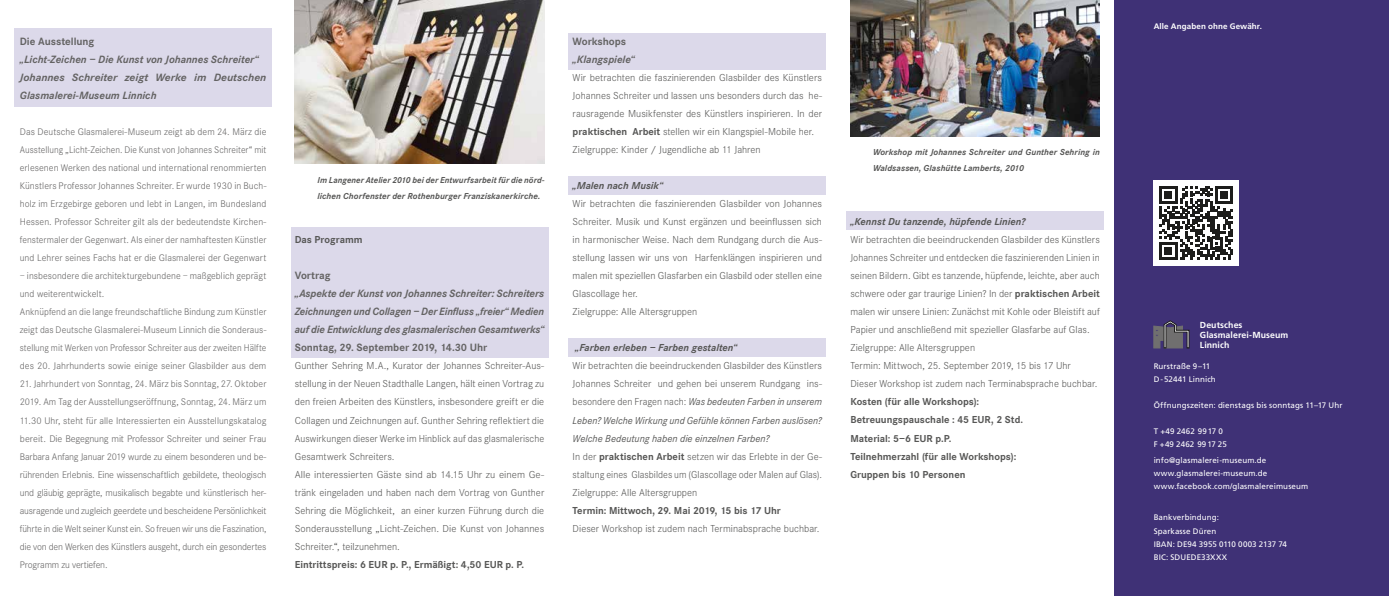
<style>
.page{position:relative;width:1389px;height:596px;background:#fff}
.page>*{position:absolute;margin:0;border:0;box-sizing:border-box;transform-origin:0 0}
.t1{font:italic 700 11px/18px "Corporate S";letter-spacing:-.005em;color:#646363;text-align:justify}
.t2{font:700 11px "Corporate S";letter-spacing:-.005em;color:#646363}
.t3{font:300 10.5px/18px "Corporate S";color:#575756}
.t4{font:700 10.5px/18px "Corporate S";color:#575756}
.t5{font:italic 700 10.5px "Corporate S";color:#575756}
.t6{font:300 10px/18px "Corporate S";letter-spacing:.005em;color:#646363;text-align:justify}
.t7{font:italic 700 9px/16px "Corporate S";letter-spacing:.005em;color:#575756}
.t8{font:700 8.8px/10.1px "Frutiger LT Std";letter-spacing:.01em;color:#fff}
.t9{font:8px/13px "Frutiger LT Std";letter-spacing:.01em;color:#fff}
.t10{font:700 8px "Frutiger LT Std";letter-spacing:.015em;color:#fff}
.s1{font-weight:700}
.s2{font-weight:400;font-style:italic}
</style>
<div class="page">
<div style="left:1114px;top:0;width:275px;height:595px;background:#3f3176"></div>
<div style="left:14px;top:28px;width:258px;height:78px;background:#dcd9ea"></div>
<div style="left:291px;top:227px;width:258px;height:131px;background:#dcd9ea"></div>
<div style="left:568px;top:33px;width:258px;height:36px;background:#dcd9ea"></div>
<div style="left:568px;top:176px;width:258px;height:18px;background:#dcd9ea"></div>
<div style="left:568px;top:338px;width:258px;height:18px;background:#dcd9ea"></div>
<div style="left:846px;top:211px;width:258px;height:19px;background:#dcd9ea"></div>
<img style="left:295px;top:0;width:249px;height:164px">
<svg style="left:1154px;top:320px;width:35px;height:28px"></svg>
<img style="left:850px;top:0;width:250px;height:136px">
<div style="left:1154px;top:180px;width:85px;height:85px;background:#fff"></div>
<svg style="left:1160px;top:186px;width:73px;height:73px"></svg>
<p class="t2" style="left:20px;top:35px;width:76px">Die Ausstellung</p>
<p class="t1" style="left:20px;top:50px;width:248px;text-align:left">„Licht-Zeichen – Die Kunst von Johannes Schreiter“<br>Johannes Schreiter zeigt Werke im Deutschen<br>Glasmalerei-Museum Linnich</p>
<p class="t6" style="left:20px;top:123px;width:248px">Das Deutsche Glasmalerei-Museum zeigt ab dem 24. März die Ausstellung „Licht-Zeichen. Die Kunst von Johannes Schreiter“ mit erlesenen Werken des national und international renommierten Künstlers Professor Johannes Schreiter. Er wurde 1930 in Buch&shy;holz im Erzgebirge geboren und lebt in Langen, im Bundesland Hessen. Professor Schreiter gilt als der bedeutendste Kirchen&shy;fenstermaler der Gegenwart. Als einer der namhaftesten Künstler und Lehrer seines Fachs hat er die Glasmalerei der Gegenwart</p>
<p class="t6" style="left:20px;top:267px;width:248px;text-align:left">– insbesondere die architekturgebundene – maßgeblich geprägt und weiterentwickelt.<br>Anknüpfend an die lange freundschaftliche Bindung zum Künstler zeigt das Deutsche Glasmalerei-Museum Linnich die Sonderaus&shy;stellung mit Werken von Professor Schreiter aus der zweiten Hälfte des 20. Jahrhunderts sowie einige seiner Glasbilder aus dem</p>
<p class="t6" style="left:20px;top:375px;width:248px">21. Jahrhundert von Sonntag, 24. März bis Sonntag, 27. Oktober 2019. Am Tag der Ausstellungseröffnung, Sonntag, 24. März um 11.30 Uhr, steht für alle Interessierten ein Ausstellungskatalog bereit. Die Begegnung mit Professor Schreiter und seiner Frau Barbara Anfang Januar 2019 wurde zu einem besonderen und be&shy;rührenden Erlebnis. Eine wissenschaftlich gebildete, theologisch und gläubig geprägte, musikalisch begabte und künstlerisch her&shy;ausragende und zugleich geerdete und bescheidene Persönlichkeit führte in die Welt seiner Kunst ein. So freuen wir uns die Faszination, die von den Werken des Künstlers ausgeht, durch ein gesondertes Programm zu vertiefen.</p>
<p class="t7" style="left:317px;top:172px;width:228px">Im Langener Atelier 2010 bei der Entwurfsarbeit für die nörd&shy;lichen Chorfenster der Rothenburger Franziskanerkirche.</p>
<p class="t4" style="left:295px;top:231px;width:69px">Das Programm</p>
<p class="t2" style="left:295px;top:269px;width:37px">Vortrag</p>
<p class="t1" style="left:295px;top:284px;width:251px">„Aspekte der Kunst von Johannes Schreiter: Schreiters Zeichnungen und Collagen – Der Einfluss „freier“ Medien auf die Entwicklung des glasmalerischen Gesamtwerks“</p>
<p class="t2" style="left:295px;top:341px;width:194px">Sonntag, 29. September 2019, 14.30 Uhr</p>
<p class="t3" style="left:295px;top:357px;width:251px">Gunther Sehring M.A., Kurator der Johannes Schreiter-Aus&shy;stellung in der Neuen Stadthalle Langen, hält einen Vortrag zu den freien Arbeiten des Künstlers, insbesondere greift er die Collagen und Zeichnungen auf. Gunther Sehring reflektiert die Auswirkungen dieser Werke im Hinblick auf das glasmalerische Gesamtwerk Schreiters.<br>Alle interessierten Gäste sind ab 14.15 Uhr zu einem Ge&shy;tränk eingeladen und haben nach dem Vortrag von Gunther Sehring die Möglichkeit, an einer kurzen Führung durch die Sonderausstellung „Licht-Zeichen. Die Kunst von Johannes Schreiter.“, teilzunehmen.</p>
<p class="t4" style="left:295px;top:555px;width:231px">Eintrittspreis: 6 EUR p. P., Ermäßigt: 4,50 EUR p. P.</p>
<p class="t2" style="left:573px;top:35px;width:55px">Workshops</p>
<p class="t1" style="left:573px;top:50px;width:64px">„Klangspiele“</p>
<p class="t3" style="left:573px;top:69px;width:251px">Wir betrachten die faszinierenden Glasbilder des Künstlers Johannes Schreiter und lassen uns besonders durch das he&shy;rausragende Musikfenster des Künstlers inspirieren. In der <span class="s1">praktischen Arbeit</span> stellen wir ein Klangspiel-Mobile her.<br>Zielgruppe: Kinder / Jugendliche ab 11 Jahren</p>
<p class="t5" style="left:573px;top:179px;width:92px">„Malen nach Musik“</p>
<p class="t3" style="left:573px;top:195px;width:251px">Wir betrachten die faszinierenden Glasbilder von Johannes Schreiter. Musik und Kunst ergänzen und beeinflussen sich in harmonischer Weise. Nach dem Rundgang durch die Aus&shy;stellung lassen wir uns von Harfenklängen inspirieren und malen mit speziellen Glasfarben ein Glasbild oder stellen eine Glascollage her.<br>Zielgruppe: Alle Altersgruppen</p>
<p class="t5" style="left:575px;top:341px;width:163px">„Farben erleben – Farben gestalten“</p>
<p class="t3" style="left:573px;top:357px;width:251px">Wir betrachten die beeindruckenden Glasbilder des Künstlers Johannes Schreiter und gehen bei unserem Rundgang ins&shy;besondere den Fragen nach: <span class="s2">Was bedeuten Farben in unserem Leben? Welche Wirkung und Gefühle können Farben auslösen?<br>Welche Bedeutung haben die einzelnen Farben?<br></span>In der <span class="s1">praktischen Arbeit</span> setzen wir das Erlebte in der Ge&shy;staltung eines Glasbildes um (Glascollage oder Malen auf Glas).<br>Zielgruppe: Alle Altersgruppen</p>
<p class="t4" style="left:573px;top:501px;width:210px">Termin: Mittwoch, 29. Mai 2019, 15 bis 17 Uhr</p>
<p class="t3" style="left:573px;top:519px;width:249px">Dieser Workshop ist zudem nach Terminabsprache buchbar.</p>
<p class="t7" style="left:873px;top:143px;width:228px">Workshop mit Johannes Schreiter und Gunther Sehring in<br>Waldsassen, Glashütte Lamberts, 2010</p>
<p class="t5" style="left:850px;top:215px;width:176px">„Kennst Du tanzende, hüpfende Linien?</p>
<p class="t3" style="left:850px;top:231px;width:251px">Wir betrachten die beeindruckenden Glasbilder des Künstlers Johannes Schreiter und entdecken die faszinierenden Linien in seinen Bildern. Gibt es tanzende, hüpfende, leichte, aber auch schwere oder gar traurige Linien? In der <span class="s1">praktischen Arbeit </span>malen wir unsere Linien: Zunächst mit Kohle oder Bleistift auf Papier und anschließend mit spezieller Glasfarbe auf Glas.<br>Zielgruppe: Alle Altersgruppen<br>Termin: Mittwoch, 25. September 2019, 15 bis 17 Uhr Dieser Workshop ist zudem nach Terminabsprache buchbar.</p>
<p class="t4" style="left:850px;top:393px;width:174px">Kosten (für alle Workshops):<br>Betreuungspauschale : 45 EUR, 2 Std.<br>Material: 5–6 EUR p.P.<br>Teilnehmerzahl (für alle Workshops):<br>Gruppen bis 10 Personen</p>
<p class="t10" style="left:1154px;top:21px;width:110px">Alle Angaben ohne Gewähr.</p>
<p class="t8" style="left:1200px;top:319px;width:90px">Deutsches<br>Glasmalerei-Museum<br>Linnich</p>
<p class="t9" style="left:1154px;top:359px;width:64px">Rurstraße 9–11<br>D-52441 Linnich</p>
<p class="t9" style="left:1154px;top:398px;width:190px">Öffnungszeiten: dienstags bis sonntags 11–17 Uhr</p>
<p class="t9" style="left:1154px;top:424px;width:75px">T +49 2462 9917 0<br>F +49 2462 9917 25</p>
<p class="t9" style="left:1154px;top:453px;width:156px">info@glasmalerei-museum.de www.glasmalerei-museum.de www.facebook.com/glasmalereimuseum</p>
<p class="t9" style="left:1154px;top:511px;width:135px">Bankverbindung:<br>Sparkasse Düren<br>IBAN: DE94 3955 0110 0003 2137 74<br>BIC: SDUEDE33XXX</p>
</div>
